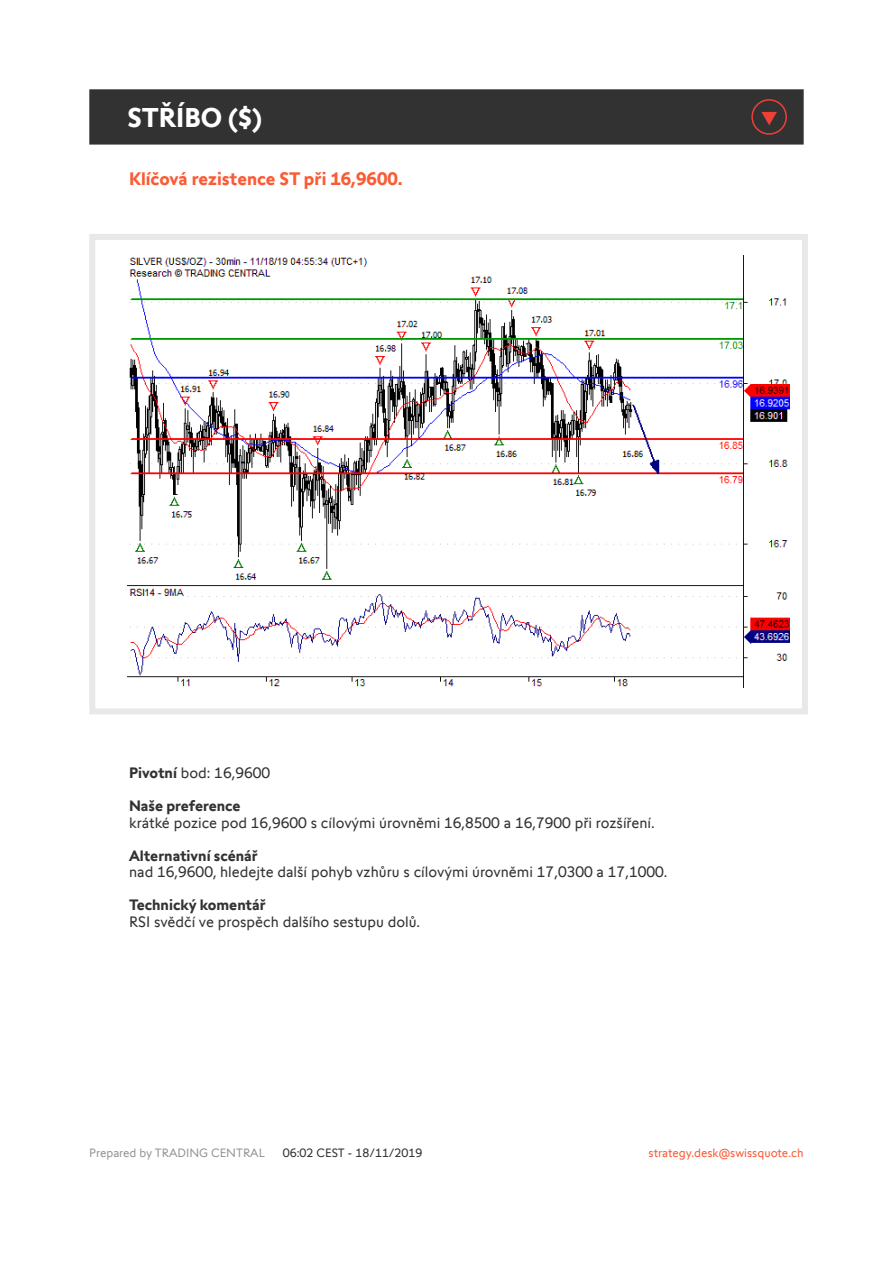
<style>
.page{position:relative;width:893px;height:1263px;background:#fff}
.page>*{position:absolute;margin:0;border:0;box-sizing:border-box;transform-origin:0 0}
.t1{font:700 27px "Swissquote CT";color:#fff}
.t2{font:700 18px "Swissquote CT";color:#fa5b35}
.t3{font:15px "Swissquote CT";color:#323232}
.t4{font:700 15px "Swissquote CT";color:#323232}
.t5{font:12px "Swissquote CT";color:#fa5b35}
.t6{font:12px "Swissquote CT";color:#939598}
.t7{font:12px "Swissquote CT";color:#323232}
.s1{font-weight:700}
</style>
<div class="page">
<div style="left:89px;top:234px;width:719px;height:480px;border:6px solid #e9e8e7"></div>
<div style="left:89px;top:89px;width:715px;height:56px;background:#323232;border:2px solid #323232"></div>
<img style="left:128px;top:255px;width:661px;height:432px">
<svg style="left:751px;top:99px;width:36px;height:36px"></svg>
<h1 class="t1" style="left:128px;top:101px;width:136px">STŘÍBO ($)</h1>
<p class="t2" style="left:129px;top:168px;width:275px">Klíčová rezistence ST při 16,9600.</p>
<p class="t3" style="left:129px;top:764px;width:143px"><span class="s1">Pivotní</span> bod: 16,9600</p>
<p class="t4" style="left:129px;top:797px;width:113px">Naše preference</p>
<p class="t3" style="left:129px;top:814px;width:527px">krátké pozice pod 16,9600 s cílovými úrovněmi 16,8500 a 16,7900 při rozšíření.</p>
<p class="t4" style="left:129px;top:846px;width:130px">Alternativní scénář</p>
<p class="t3" style="left:129px;top:863px;width:540px">nad 16,9600, hledejte další pohyb vzhůru s cílovými úrovněmi 17,0300 a 17,1000.</p>
<p class="t4" style="left:129px;top:896px;width:138px">Technický komentář</p>
<p class="t3" style="left:129px;top:913px;width:293px">RSI svědčí ve prospěch dalšího sestupu dolů.</p>
<p class="t6" style="left:89px;top:1145px;width:177px">Prepared by TRADING CENTRAL</p>
<p class="t7" style="left:283px;top:1145px;width:141px">06:02 CEST - 18/11/2019</p>
<p class="t5" style="left:649px;top:1145px;width:157px">strategy.desk@swissquote.ch</p>
</div>
